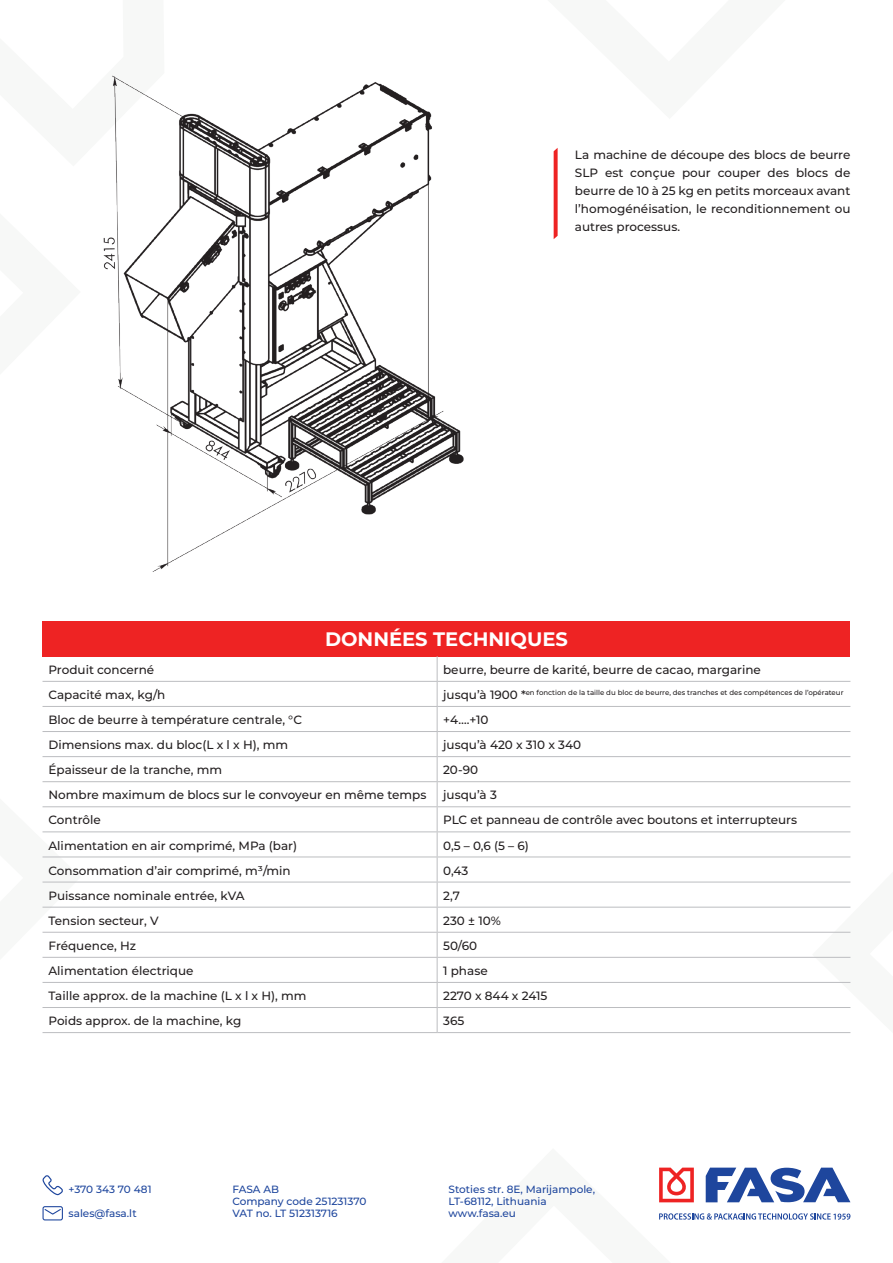
<style>
.page{position:relative;width:893px;height:1263px;background:#fff}
.page>*{position:absolute;margin:0;border:0;box-sizing:border-box;transform-origin:0 0}
.Lentelės_pav{font:700 19.5px "Montserrat";color:#fff}
.Tekstas{font:500 12px/18px "Montserrat";color:#231f20;text-align:justify}
.t1{font:500 10.5px/12px "Montserrat";color:#1e469d}
.Tekstas-2{font:500 7.05px "Montserrat";color:#231f20}
.s1{font-size:12px}
</style>
<div class="page">
<svg style="left:42px;top:621px;width:39px;height:412px"></svg>
<svg style="left:42px;top:1175px;width:21px;height:21px"></svg>
<svg style="left:42px;top:1206px;width:21px;height:15px"></svg>
<svg style="left:659px;top:681px;width:192px;height:539px"></svg>
<div style="left:43px;top:621px;width:807px;height:35px;background:#ee2323"></div>
<hr style="left:43px;top:681px;width:394px;height:1px;background:#bcbdc0">
<hr style="left:437px;top:681px;width:413px;height:1px;background:#bcbdc0">
<hr style="left:43px;top:706px;width:394px;height:1px;background:#bcbdc0">
<hr style="left:437px;top:706px;width:413px;height:1px;background:#bcbdc0">
<hr style="left:43px;top:731px;width:394px;height:1px;background:#bcbdc0">
<hr style="left:437px;top:731px;width:413px;height:1px;background:#bcbdc0">
<hr style="left:43px;top:756px;width:394px;height:1px;background:#bcbdc0">
<hr style="left:437px;top:756px;width:413px;height:1px;background:#bcbdc0">
<hr style="left:43px;top:781px;width:394px;height:1px;background:#bcbdc0">
<hr style="left:437px;top:781px;width:413px;height:1px;background:#bcbdc0">
<hr style="left:43px;top:806px;width:394px;height:1px;background:#bcbdc0">
<hr style="left:437px;top:806px;width:413px;height:1px;background:#bcbdc0">
<hr style="left:43px;top:831px;width:394px;height:1px;background:#bcbdc0">
<hr style="left:437px;top:831px;width:413px;height:1px;background:#bcbdc0">
<hr style="left:43px;top:856px;width:394px;height:1px;background:#bcbdc0">
<hr style="left:437px;top:856px;width:413px;height:1px;background:#bcbdc0">
<hr style="left:43px;top:882px;width:394px;height:1px;background:#bcbdc0">
<hr style="left:437px;top:882px;width:413px;height:1px;background:#bcbdc0">
<hr style="left:43px;top:907px;width:394px;height:1px;background:#bcbdc0">
<hr style="left:437px;top:907px;width:413px;height:1px;background:#bcbdc0">
<hr style="left:43px;top:932px;width:394px;height:1px;background:#bcbdc0">
<hr style="left:437px;top:932px;width:413px;height:1px;background:#bcbdc0">
<hr style="left:43px;top:957px;width:394px;height:1px;background:#bcbdc0">
<hr style="left:437px;top:957px;width:413px;height:1px;background:#bcbdc0">
<hr style="left:43px;top:982px;width:394px;height:1px;background:#bcbdc0">
<hr style="left:437px;top:982px;width:413px;height:1px;background:#bcbdc0">
<hr style="left:43px;top:1007px;width:394px;height:1px;background:#bcbdc0">
<hr style="left:437px;top:1007px;width:413px;height:1px;background:#bcbdc0">
<svg style="left:437px;top:656px;width:1px;height:376px"></svg>
<hr style="left:43px;top:1032px;width:394px;height:1px;background:#bcbdc0">
<hr style="left:437px;top:1032px;width:413px;height:1px;background:#bcbdc0">
<svg style="left:554px;top:148px;width:4px;height:91px"></svg>
<img style="left:103px;top:75px;width:361px;height:497px">
<p class="Tekstas" style="left:575px;top:146px;width:277px">La machine de découpe des blocs de beurre SLP est conçue pour couper des blocs de beurre de 10 à 25 kg en petits morceaux avant l’homogénéisation, le reconditionnement ou autres processus.</p>
<p class="Lentelės_pav" style="left:325px;top:625px;width:244px">DONNÉES TECHNIQUES</p>
<p class="Tekstas" style="left:49px;top:660px;width:107px">Produit concerné</p>
<p class="Tekstas" style="left:443px;top:660px;width:319px">beurre, beurre de karité, beurre de cacao, margarine</p>
<p class="Tekstas" style="left:49px;top:685px;width:118px">Capacité max, kg/h</p>
<p class="Tekstas-2" style="left:443px;top:687px;width:402px"><span class="s1">jusqu’à 1900 *</span>en fonction de la taille du bloc de beurre, des tranches et des compétences de l’opérateur</p>
<p class="Tekstas" style="left:49px;top:710px;width:255px">Bloc de beurre à température centrale, °C</p>
<p class="Tekstas" style="left:443px;top:710px;width:47px">+4….+10</p>
<p class="Tekstas" style="left:49px;top:735px;width:241px">Dimensions max. du bloc(L x l x H), mm</p>
<p class="Tekstas" style="left:443px;top:735px;width:140px">jusqu’à 420 x 310 x 340</p>
<p class="Tekstas" style="left:49px;top:760px;width:175px">Épaisseur de la tranche, mm</p>
<p class="Tekstas" style="left:443px;top:760px;width:36px">20-90</p>
<p class="Tekstas" style="left:49px;top:785px;width:379px">Nombre maximum de blocs sur le convoyeur en même temps</p>
<p class="Tekstas" style="left:443px;top:785px;width:55px">jusqu’à 3</p>
<p class="Tekstas" style="left:49px;top:811px;width:54px">Contrôle</p>
<p class="Tekstas" style="left:443px;top:811px;width:355px">PLC et panneau de contrôle avec boutons et interrupteurs</p>
<p class="Tekstas" style="left:49px;top:836px;width:250px">Alimentation en air comprimé, MPa (bar)</p>
<p class="Tekstas" style="left:443px;top:836px;width:87px">0,5 – 0,6 (5 – 6)</p>
<p class="Tekstas" style="left:49px;top:861px;width:244px">Consommation d’air comprimé, m³/min</p>
<p class="Tekstas" style="left:443px;top:861px;width:27px">0,43</p>
<p class="Tekstas" style="left:49px;top:886px;width:198px">Puissance nominale entrée, kVA</p>
<p class="Tekstas" style="left:443px;top:886px;width:18px">2,7</p>
<p class="Tekstas" style="left:49px;top:911px;width:112px">Tension secteur, V</p>
<p class="Tekstas" style="left:443px;top:911px;width:59px">230 ± 10%</p>
<p class="Tekstas" style="left:49px;top:936px;width:89px">Fréquence, Hz</p>
<p class="Tekstas" style="left:443px;top:936px;width:36px">50/60</p>
<p class="Tekstas" style="left:49px;top:961px;width:146px">Alimentation électrique</p>
<p class="Tekstas" style="left:443px;top:961px;width:46px">1 phase</p>
<p class="Tekstas" style="left:49px;top:986px;width:260px">Taille approx. de la machine (L x l x H), mm</p>
<p class="Tekstas" style="left:443px;top:986px;width:106px">2270 x 844 x 2415</p>
<p class="Tekstas" style="left:49px;top:1011px;width:194px">Poids approx. de la machine, kg</p>
<p class="Tekstas" style="left:443px;top:1011px;width:23px">365</p>
<p class="t1" style="left:68px;top:1183px;width:85px">+370 343 70 481</p>
<p class="t1" style="left:68px;top:1207px;width:70px">sales@fasa.lt</p>
<p class="t1" style="left:232px;top:1183px;width:136px">FASA AB<br>Company code 251231370<br>VAT no. LT 512313716</p>
<p class="t1" style="left:449px;top:1183px;width:148px">Stoties str. 8E, Marijampole,<br>LT-68112, Lithuania www.fasa.eu</p>
</div>
